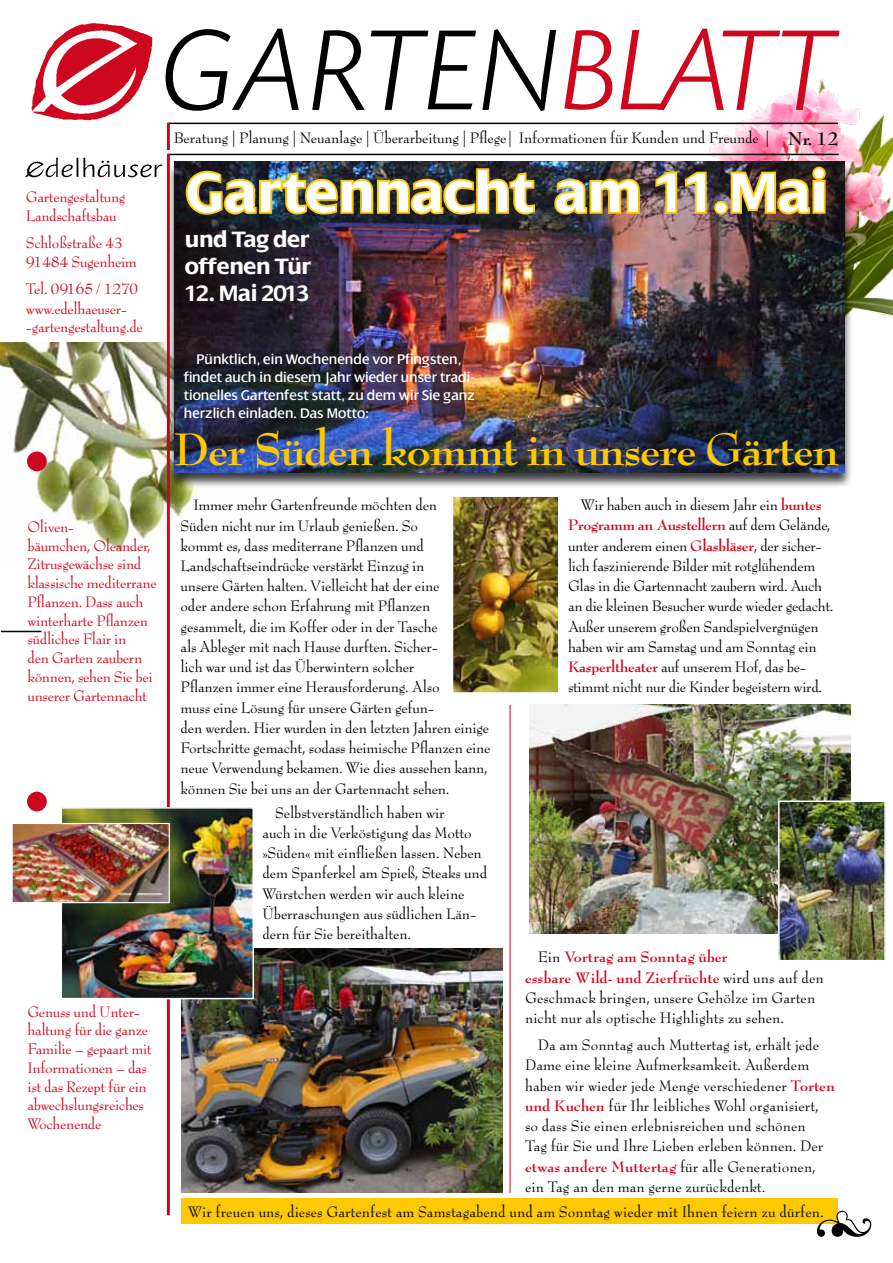
<style>
.page{position:relative;width:893px;height:1263px;background:#fff}
.page>*{position:absolute;margin:0;border:0;box-sizing:border-box;transform-origin:0 0}
.t1{font:italic 300 120px "Today SB";letter-spacing:-.01em;color:#000}
.t2{font:700 60px "Dialog";color:#fff}
.t3{font:700 49.65px "Bernhard Modern Std";letter-spacing:-.025em;color:#fec900}
.t4{font:700 24px/27px "Dialog";letter-spacing:-.02em;color:#fff}
.t5{font:700 24px "Dialog";letter-spacing:-.045em;color:#fff}
.t6{font:700 20.25px "Bernhard Modern Std";color:#000}
.t7{font:16.5px/20.2px "Bernhard Modern Std";letter-spacing:-.02em;color:#000}
.t8{font:16.5px/20.2px "Bernhard Modern Std";color:#000}
.t9{font:16.5px/18.8px "Bernhard Modern Std";letter-spacing:-.025em;color:#cd071e}
.t10{font:15px/18px "Dialog";color:#fff}
.s1{color:#cd071e}
.s2{font-weight:700;color:#cd071e}
</style>
<div class="page">
<img style="left:680px;top:79px;width:213px;height:238px">
<img style="left:1px;top:343px;width:197px;height:223px">
<div style="left:181px;top:1198px;width:657px;height:26px;background:#fec900"></div>
<img style="left:181px;top:948px;width:322px;height:245px">
<img style="left:529px;top:705px;width:321px;height:228px">
<hr style="left:510px;top:705px;width:1px;height:488px;background:#cd071e">
<img style="left:31px;top:23px;width:121px;height:98px">
<hr style="left:169px;top:123px;width:669px;height:1px;background:#000">
<hr style="left:168px;top:154px;width:671px;height:1px;background:#000">
<hr style="left:167px;top:154px;width:3px;height:1061px;background:#cd071e">
<hr style="left:167px;top:123px;width:3px;height:27px;background:#cd071e">
<hr style="left:1px;top:631px;width:40px;height:1px;background:#000">
<div style="left:27px;top:451px;width:20px;height:20px;background:#cd071e;border-radius:50%"></div>
<div style="left:27px;top:792px;width:20px;height:19px;background:#cd071e;border-radius:50%"></div>
<img style="left:26px;top:158px;width:137px;height:20px">
<svg style="left:817px;top:1211px;width:54px;height:26px"></svg>
<div style="left:166px;top:162px;width:687px;height:327px;background:#000;opacity:.75"></div>
<img style="left:174px;top:162px;width:670px;height:310px">
<img style="left:184px;top:166px;width:354px;height:51px">
<img style="left:552px;top:177px;width:90px;height:39px">
<img style="left:654px;top:170px;width:54px;height:46px">
<div style="left:714px;top:201px;width:14px;height:14px;border:4px solid #fec900;border-radius:50%"></div>
<img style="left:729px;top:158px;width:99px;height:58px">
<img style="left:455px;top:498px;width:101px;height:193px">
<div style="left:452px;top:495px;width:107px;height:199px;border:2px solid #fff"></div>
<img style="left:781px;top:803px;width:102px;height:155px">
<div style="left:778px;top:800px;width:108px;height:161px;border:2px solid #fff"></div>
<img style="left:64px;top:810px;width:187px;height:186px">
<div style="left:61px;top:807px;width:193px;height:192px;border:2px solid #fff"></div>
<img style="left:14px;top:825px;width:154px;height:76px">
<div style="left:12px;top:823px;width:158px;height:80px;border:1px solid #fff"></div>
<p class="t9" style="left:26px;top:187px;width:101px">Gartengestaltung<br>Landschaftsbau</p>
<p class="t9" style="left:26px;top:234px;width:112px">Schloßstraße 43<br>91484 Sugenheim</p>
<p class="t9" style="left:26px;top:279px;width:119px;line-height:19.2px">Tel. 09165 / 1270 www.edelhaeuser--gartengestaltung.de</p>
<p class="t9" style="left:27px;top:518px;width:131px">Oliven-<br>bäumchen, Oleander,<br>Zitrusgewächse sind klassische mediterrane<br>Pflanzen. Dass auch winterharte Pflanzen südliches Flair in<br>den Garten zaubern können, sehen Sie bei unserer Gartennacht</p>
<p class="t9" style="left:27px;top:1002px;width:126px">Genuss und Unter&shy;haltung für die ganze<br>Familie – gepaart mit<br>Informationen – das ist das Rezept für ein abwechslungsreiches<br>Wochenende</p>
<h1 class="t1" style="left:161px;top:8px;width:678px">GARTEN<span class="s1">BLATT</span></h1>
<p class="t7" style="left:174px;top:128px;width:597px">Beratung | Planung | Neuanlage | Überarbeitung | Pflege | Informationen für Kunden und Freunde |</p>
<p class="t6" style="left:788px;top:128px;width:52px">Nr. 12</p>
<h2 class="t2" style="left:186px;top:160px;width:642px">Gartennacht am 11.Mai</h2>
<h3 class="t4" style="left:185px;top:226px;width:128px">und Tag der offenen Tür</h3>
<h3 class="t5" style="left:185px;top:281px;width:126px">12. Mai 2013</h3>
<p class="t10" style="left:184px;top:350px;width:293px;text-indent:13px">Pünktlich, ein Wochenende vor Pfingsten, findet auch in diesem Jahr wieder unser tradi&shy;tionelles Gartenfest statt, zu dem wir Sie ganz herzlich einladen. Das Motto:</p>
<h3 class="t3" style="left:174px;top:423px;width:666px">Der Süden kommt in unsere Gärten</h3>
<p class="t7" style="left:181px;top:495px;width:311px;text-indent:13px">Immer mehr Gartenfreunde möchten den<br>Süden nicht nur im Urlaub genießen. So<br>kommt es, dass mediterrane Pflanzen und Landschaftseindrücke verstärkt Einzug in<br>unsere Gärten halten. Vielleicht hat der eine<br>oder andere schon Erfahrung mit Pflanzen gesammelt, die im Koffer oder in der Tasche<br>als Ableger mit nach Hause durften. Sicher-<br>lich war und ist das Überwintern solcher<br>Pflanzen immer eine Herausforderung. Also<br>muss eine Lösung für unsere Gärten gefun-<br>den werden. Hier wurden in den letzten Jahren einige Fortschritte gemacht, sodass heimische Pflanzen eine neue Verwendung bekamen. Wie dies aussehen kann, können Sie bei uns an der Gartennacht sehen.</p>
<p class="t7" style="left:262px;top:803px;width:226px;text-indent:13px">Selbstverständlich haben wir<br>auch in die Verköstigung das Motto »Süden« mit einfließen lassen. Neben dem Spanferkel am Spieß, Steaks und Würstchen werden wir auch kleine Überraschungen aus südlichen Län&shy;dern für Sie bereithalten.</p>
<p class="t7" style="left:568px;top:495px;width:267px;text-indent:13px">Wir haben auch in diesem Jahr ein <span class="s2">buntes Programm an Ausstellern</span> auf dem Gelände, unter anderem einen <span class="s2">Glasbläser</span>, der sicher&shy;lich faszinierende Bilder mit rotglühendem Glas in die Gartennacht zaubern wird. Auch an die kleinen Besucher wurde wieder gedacht.<br>Außer unserem großen Sandspielvergnügen haben wir am Samstag und am Sonntag ein <span class="s2">Kasperltheater</span> auf unserem Hof, das be&shy;stimmt nicht nur die Kinder begeistern wird.</p>
<p class="t8" style="left:525px;top:947px;width:300px;text-indent:13px">Ein <span class="s2">Vortrag am Sonntag über<br>essbare Wild- und Zierfrüchte</span> wird uns auf den Geschmack bringen, unsere Gehölze im Garten nicht nur als optische Highlights zu sehen.</p>
<p class="t8" style="left:525px;top:1035px;width:311px;text-indent:13px">Da am Sonntag auch Muttertag ist, erhält jede Dame eine kleine Aufmerksamkeit. Außerdem haben wir wieder jede Menge verschiedener <span class="s2">Torten und Kuchen</span> für Ihr leibliches Wohl organisiert, so dass Sie einen erlebnisreichen und schönen<br>Tag für Sie und Ihre Lieben erleben können. Der <span class="s2">etwas andere Muttertag</span> für alle Generationen, ein Tag an den man gerne zurückdenkt.</p>
<p class="t8" style="left:188px;top:1201px;width:637px">Wir freuen uns, dieses Gartenfest am Samstagabend und am Sonntag wieder mit Ihnen feiern zu dürfen.</p>
</div>
